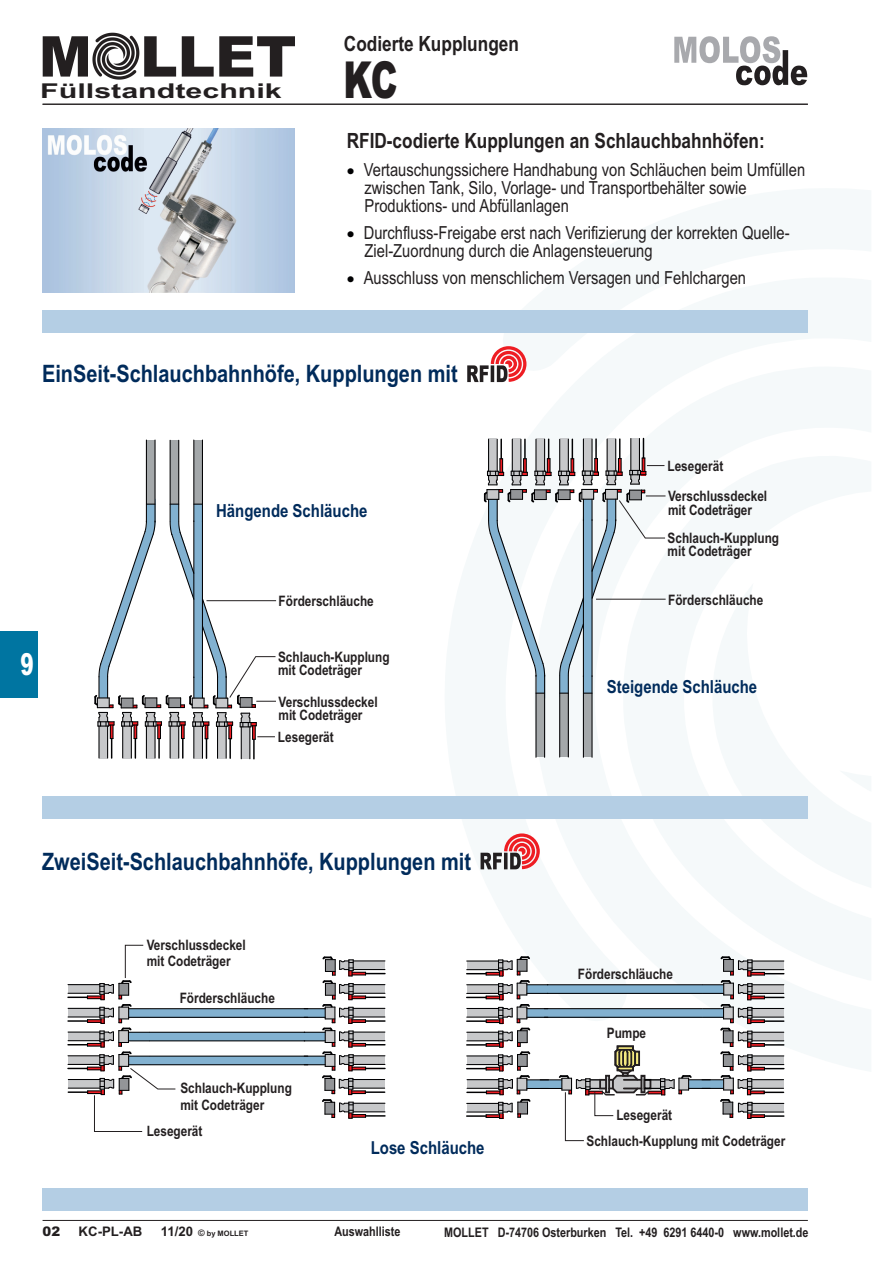
<style>
.page{position:relative;width:893px;height:1263px;background:#fff}
.page>*{position:absolute;margin:0;border:0;box-sizing:border-box;transform-origin:0 0}
.t1{font:900 56.25px "Arial";color:#231f20}
.t2{font:900 51px "Arial";color:#231f20;scale:.68 1}
.t3{font:900 30.3px "Arial";color:#fff;scale:.66 1}
.t4{font:700 24px "Arial Narrow";color:#002b5b}
.t5{font:700 21px "Arial Narrow";color:#231f20}
.t6{font:700 20.4px "Arial";color:#231f20;scale:1.49 1}
.t7{font:18px/18.1px "Arial Narrow";color:#231f20}
.t8{font:700 18px "Arial Narrow";color:#002b5b}
.t9{font:700 14.4px/13.2px "Arial Narrow";color:#231f20}
.t10{font:700 13.2px "Arial";color:#231f20;scale:.82 1}
.t11{font:700 13.2px "Arial";color:#231f20}
.t12{font:900 13.2px "Arial";color:#231f20}
.t13{font:700 7.5px "Arial";color:#231f20}
.s1{color:#000002}
.s2{font-size:13.2px}
.s3{font-size:9px}
</style>
<div class="page">
<div style="left:42px;top:1188px;width:766px;height:22px;background:#b4cee4"></div>
<div style="left:42px;top:311px;width:766px;height:22px;background:#b4cee4"></div>
<div style="left:42px;top:797px;width:766px;height:22px;background:#b4cee4"></div>
<div style="left:128px;top:1032px;width:199px;height:9px;background:#82b1d0"></div>
<hr style="left:150px;top:1032px;width:155px;height:1px;background:#000002">
<hr style="left:150px;top:1040px;width:155px;height:1px;background:#000002">
<div style="left:129px;top:1009px;width:197px;height:8px;background:#82b1d0"></div>
<hr style="left:150px;top:1008px;width:158px;height:1px;background:#000002">
<hr style="left:150px;top:1017px;width:158px;height:1px;background:#000002">
<div style="left:129px;top:1056px;width:197px;height:9px;background:#82b1d0"></div>
<hr style="left:150px;top:1056px;width:158px;height:1px;background:#000002">
<hr style="left:150px;top:1064px;width:158px;height:1px;background:#000002">
<svg style="left:304px;top:956px;width:81px;height:163px"></svg>
<svg style="left:68px;top:945px;width:108px;height:187px"></svg>
<svg style="left:467px;top:956px;width:317px;height:185px"></svg>
<div style="left:147px;top:440px;width:8px;height:64px;background:#a4a8aa"></div>
<div style="left:170px;top:440px;width:9px;height:64px;background:#a4a8aa"></div>
<div style="left:194px;top:440px;width:8px;height:64px;background:#a4a8aa"></div>
<hr style="left:170px;top:440px;width:1px;height:81px;background:#000002">
<hr style="left:178px;top:440px;width:1px;height:81px;background:#000002">
<hr style="left:146px;top:440px;width:1px;height:82px;background:#000002">
<hr style="left:155px;top:440px;width:1px;height:82px;background:#000002">
<hr style="left:193px;top:440px;width:1px;height:81px;background:#000002">
<hr style="left:202px;top:440px;width:1px;height:81px;background:#000002">
<svg style="left:94px;top:499px;width:182px;height:260px"></svg>
<div style="left:536px;top:693px;width:9px;height:64px;background:#a4a8aa"></div>
<div style="left:560px;top:693px;width:8px;height:64px;background:#a4a8aa"></div>
<div style="left:583px;top:693px;width:9px;height:64px;background:#a4a8aa"></div>
<hr style="left:559px;top:676px;width:1px;height:81px;background:#000002">
<hr style="left:568px;top:676px;width:1px;height:81px;background:#000002">
<hr style="left:535px;top:675px;width:1px;height:82px;background:#000002">
<hr style="left:544px;top:675px;width:1px;height:82px;background:#000002">
<hr style="left:583px;top:676px;width:1px;height:81px;background:#000002">
<hr style="left:591px;top:676px;width:2px;height:81px;background:#000002">
<hr style="left:596px;top:599px;width:70px;height:1px;background:#231f20">
<svg style="left:483px;top:438px;width:182px;height:314px"></svg>
<img style="left:42px;top:128px;width:253px;height:164px">
<hr style="left:43px;top:1220px;width:765px;height:1px;background:#231f20">
<svg style="left:92px;top:33px;width:47px;height:47px"></svg>
<hr style="left:43px;top:104px;width:765px;height:1px;background:#231f20">
<svg style="left:674px;top:36px;width:133px;height:49px"></svg>
<svg style="left:467px;top:346px;width:60px;height:37px"></svg>
<svg style="left:481px;top:833px;width:59px;height:37px"></svg>
<div style="left:0;top:631px;width:38px;height:66px;background:#0075a1"></div>
<h1 class="t1" style="left:39px;top:36px;width:259px">M LLET</h1>
<h3 class="t6" style="left:40px;top:83px;width:164px">Füllstandtechnik</h3>
<h3 class="t5" style="left:344px;top:36px;width:177px">Codierte Kupplungen</h3>
<h2 class="t2" style="left:343px;top:61px;width:81px">KC</h2>
<h3 class="t5" style="left:347px;top:133px;width:420px">RFID-codierte Kupplungen an Schlauchbahnhöfen:</h3>
<p class="t7" style="left:365px;top:162px;width:442px;text-indent:-18px"><span class="s1">•</span> Vertauschungssichere Handhabung von Schläuchen beim Umfüllen zwischen Tank, Silo, Vorlage- und Transportbehälter sowie<br>Produktions- und Abfüllanlagen</p>
<p class="t7" style="left:365px;top:225px;width:426px;text-indent:-18px"><span class="s1">•</span> Durchfluss-Freigabe erst nach Verifizierung der korrekten Quelle-<br>Ziel-Zuordnung durch die Anlagensteuerung</p>
<p class="t7" style="left:347px;top:270px;width:401px"><span class="s1">•</span> Ausschluss von menschlichem Versagen und Fehlchargen</p>
<h3 class="t4" style="left:42px;top:365px;width:417px">EinSeit-Schlauchbahnhöfe, Kupplungen mit</h3>
<h3 class="t3" style="left:20px;top:654px;width:22px">9</h3>
<p class="t8" style="left:216px;top:504px;width:153px">Hängende Schläuche</p>
<p class="t9" style="left:279px;top:596px;width:97px">Förderschläuche</p>
<p class="t9" style="left:278px;top:652px;width:113px">Schlauch-Kupplung mit Codeträger</p>
<p class="t9" style="left:279px;top:696px;width:101px">Verschlussdeckel mit Codeträger</p>
<p class="t9" style="left:278px;top:732px;width:57px">Lesegerät</p>
<p class="t9" style="left:667px;top:460px;width:57px">Lesegerät</p>
<p class="t9" style="left:668px;top:491px;width:101px">Verschlussdeckel mit Codeträger</p>
<p class="t9" style="left:668px;top:533px;width:113px">Schlauch-Kupplung mit Codeträger</p>
<p class="t9" style="left:668px;top:594px;width:97px">Förderschläuche</p>
<p class="t8" style="left:607px;top:680px;width:152px">Steigende Schläuche</p>
<h3 class="t4" style="left:42px;top:852px;width:430px">ZweiSeit-Schlauchbahnhöfe, Kupplungen mit</h3>
<p class="t9" style="left:147px;top:938px;width:101px;line-height:16.5px">Verschlussdeckel mit Codeträger</p>
<p class="t9" style="left:180px;top:993px;width:97px">Förderschläuche</p>
<p class="t9" style="left:180px;top:1081px;width:113px;line-height:16.5px">Schlauch-Kupplung mit Codeträger</p>
<p class="t9" style="left:147px;top:1125px;width:57px">Lesegerät</p>
<p class="t8" style="left:371px;top:1141px;width:115px">Lose Schläuche</p>
<p class="t9" style="left:578px;top:969px;width:97px">Förderschläuche</p>
<p class="t9" style="left:607px;top:1028px;width:41px">Pumpe</p>
<p class="t9" style="left:616px;top:1110px;width:57px">Lesegerät</p>
<p class="t9" style="left:587px;top:1135px;width:200px">Schlauch-Kupplung mit Codeträger</p>
<p class="t12" style="left:43px;top:1227px;width:19px">02</p>
<p class="t11" style="left:79px;top:1227px;width:65px">KC-PL-AB</p>
<p class="t13" style="left:161px;top:1231px;width:89px"><span class="s2">11/20</span> <span class="s3">©</span> by MOLLET</p>
<p class="t10" style="left:334px;top:1227px;width:82px">Auswahlliste</p>
<p class="t10" style="left:351px;top:1227px;width:34px">Preis</p>
<p class="t10" style="left:444px;top:1227px;width:446px">MOLLET D-74706 Osterburken Tel. +49 6291 6440-0 www.mollet.de</p>
</div>
